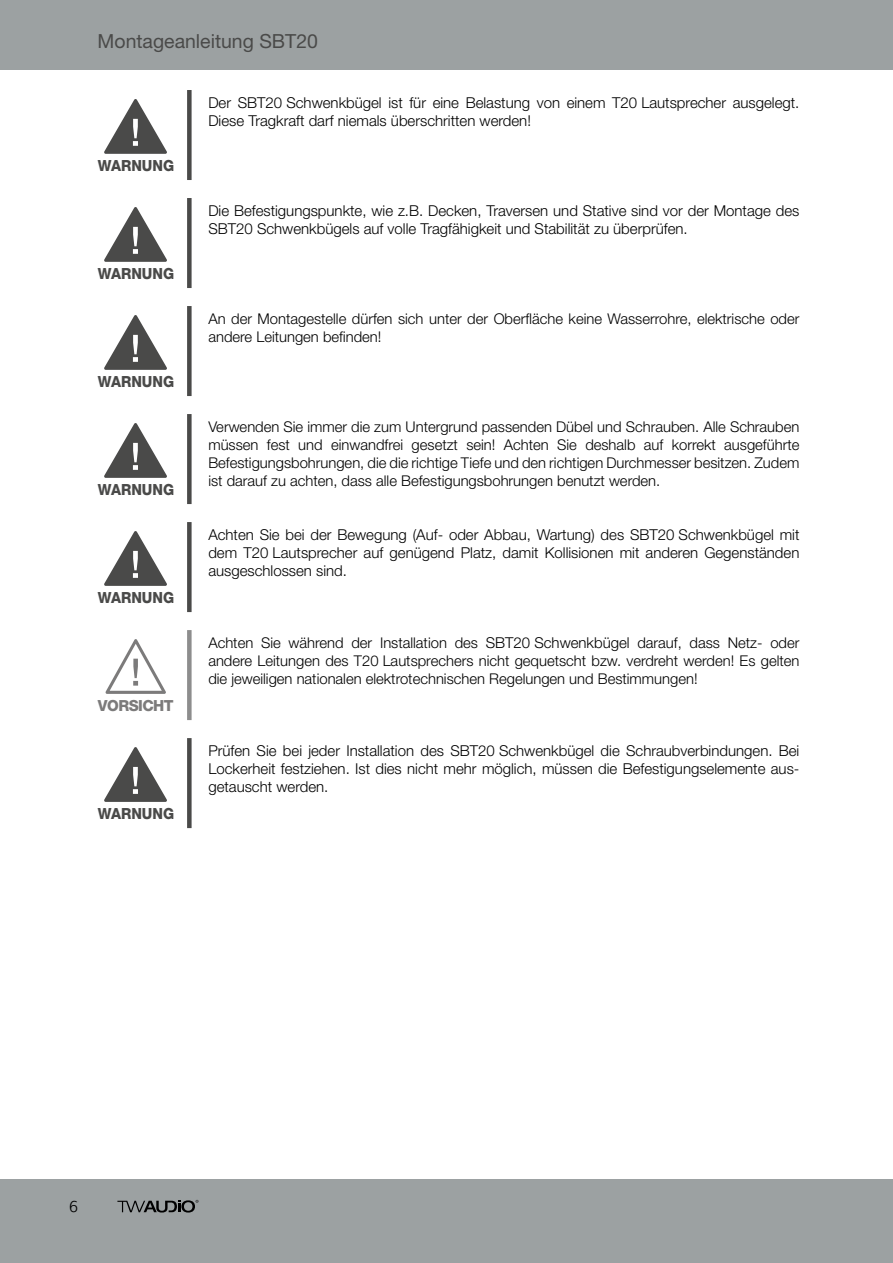
<style>
.page{position:relative;width:893px;height:1263px;background:#fff}
.page>*{position:absolute;margin:0;border:0;box-sizing:border-box;transform-origin:0 0}
.t1{font:19.5px "Helvetica Neue LT Std";color:#4a4a49}
.t2{font:300 16.5px "Lexia";color:#000}
.t3{font:800 15.3px "Helvetica Neue LT Std";color:#4a4a49;scale:.93 1}
.t4{font:800 15.3px "Helvetica Neue LT Std";letter-spacing:-.035em;color:#7c7b7b}
.t5{font:300 15px/18px "Helvetica Neue LT Std";color:#000}
.t6{font:300 14.85px/18px "Helvetica Neue LT Std";color:#000;text-align:justify}
.s1{font-size:15px}
</style>
<div class="page">
<div style="left:0;top:0;width:893px;height:69px;background:#9ca1a2"></div>
<div style="left:0;top:1179px;width:893px;height:84px;background:#9ca1a2"></div>
<svg style="left:117px;top:1200px;width:81px;height:12px"></svg>
<div style="left:187px;top:90px;width:5px;height:90px;background:#4a4a49"></div>
<svg style="left:104px;top:99px;width:63px;height:55px"></svg>
<div style="left:187px;top:522px;width:5px;height:90px;background:#4a4a49"></div>
<svg style="left:104px;top:531px;width:63px;height:55px"></svg>
<svg style="left:105px;top:639px;width:61px;height:55px"></svg>
<div style="left:187px;top:630px;width:5px;height:90px;background:#8d8d8d"></div>
<div style="left:187px;top:738px;width:5px;height:90px;background:#4a4a49"></div>
<svg style="left:104px;top:747px;width:63px;height:55px"></svg>
<div style="left:187px;top:198px;width:5px;height:90px;background:#4a4a49"></div>
<svg style="left:104px;top:207px;width:63px;height:55px"></svg>
<div style="left:187px;top:306px;width:5px;height:90px;background:#4a4a49"></div>
<svg style="left:104px;top:315px;width:63px;height:55px"></svg>
<div style="left:187px;top:414px;width:5px;height:90px;background:#4a4a49"></div>
<svg style="left:104px;top:423px;width:63px;height:55px"></svg>
<h1 class="t1" style="left:98px;top:29px;width:222px">Montageanleitung SBT20</h1>
<p class="t3" style="left:98px;top:156px;width:84px">WARNUNG</p>
<p class="t3" style="left:98px;top:264px;width:84px">WARNUNG</p>
<p class="t3" style="left:98px;top:372px;width:84px">WARNUNG</p>
<p class="t3" style="left:98px;top:480px;width:84px">WARNUNG</p>
<p class="t3" style="left:98px;top:588px;width:84px">WARNUNG</p>
<p class="t4" style="left:98px;top:696px;width:77px">VORSICHT</p>
<p class="t3" style="left:98px;top:804px;width:84px">WARNUNG</p>
<p class="t5" style="left:208px;top:93px;width:593px">Der SBT20 Schwenkbügel ist für eine Belastung von einem T20 Lautsprecher ausgelegt.<br>Diese Tragkraft darf niemals überschritten werden!</p>
<p class="t5" style="left:208px;top:201px;width:593px">Die Befestigungspunkte, wie z.B. Decken, Traversen und Stative sind vor der Montage des<br>SBT20 Schwenkbügels auf volle Tragfähigkeit und Stabilität zu überprüfen.</p>
<p class="t6" style="left:208px;top:309px;width:593px">An der Montagestelle dürfen sich unter der Oberfläche keine Wasserrohre, elektrische oder andere Leitungen befinden!</p>
<p class="t6" style="left:208px;top:417px;width:593px">Verwenden Sie immer die zum Untergrund passenden Dübel und Schrauben. Alle Schrauben müssen fest und einwandfrei gesetzt sein! Achten Sie deshalb auf korrekt ausgeführte Befestigungsbohrungen, die die richtige Tiefe und den richtigen Durchmesser besitzen. Zudem ist darauf zu achten, dass alle Befestigungsbohrungen benutzt werden.</p>
<p class="t5" style="left:208px;top:525px;width:593px;text-align:justify">Achten Sie bei der Bewegung (Auf- oder Abbau, Wartung) des SBT20 Schwenkbügel mit dem T20 Lautsprecher auf genügend Platz, damit Kollisionen mit anderen Gegenständen ausgeschlossen sind.</p>
<p class="t6" style="left:208px;top:633px;width:593px">Achten Sie während der Installation des <span class="s1">SBT20 Schwenkbügel</span> darauf, dass Netz- oder andere Leitungen des T20 Lautsprechers nicht gequetscht bzw. verdreht werden! Es gelten die jeweiligen nationalen elektrotechnischen Regelungen und Bestimmungen!</p>
<p class="t5" style="left:208px;top:741px;width:593px;text-align:justify">Prüfen Sie bei jeder Installation des SBT20 Schwenkbügel die Schraubverbindungen. Bei Lockerheit festziehen. Ist dies nicht mehr möglich, müssen die Befestigungselemente aus&shy;getauscht werden.</p>
<p class="t2" style="left:69px;top:1196px;width:10px">6</p>
</div>
